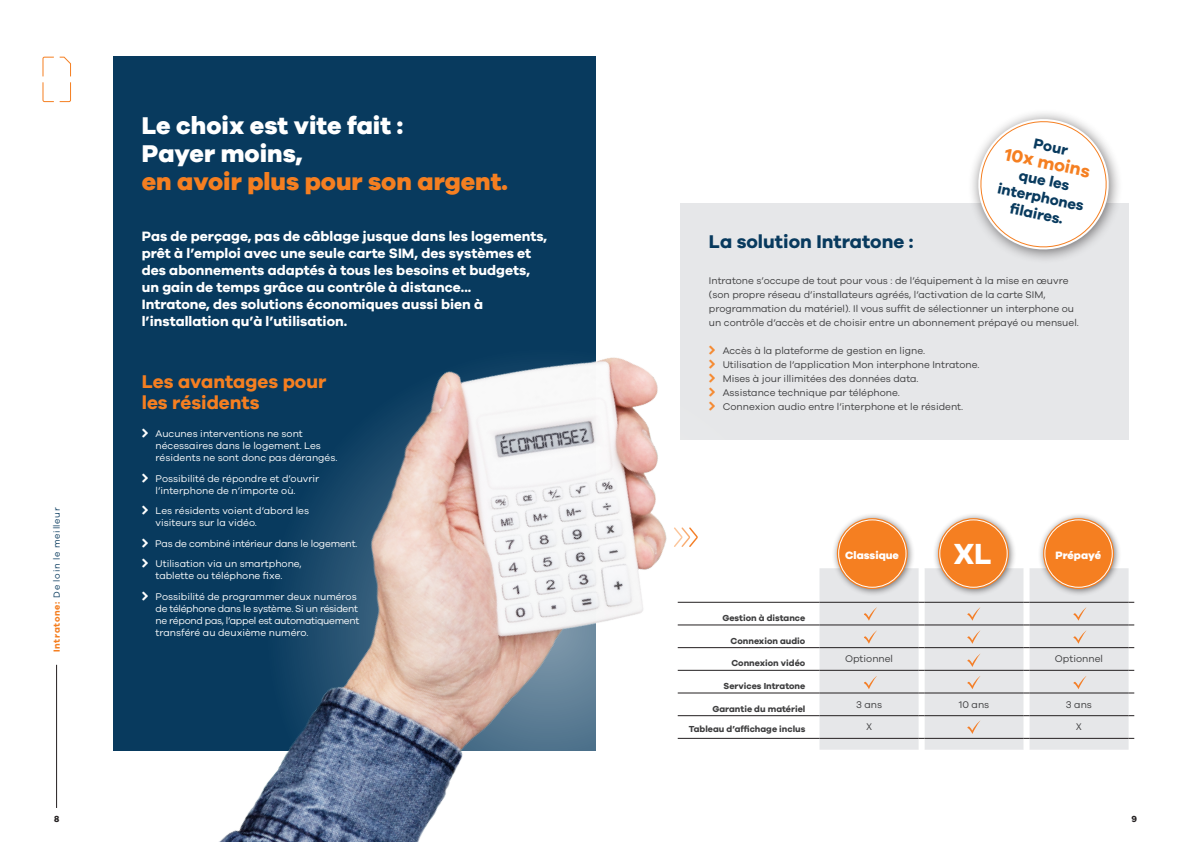
<style>
.page{position:relative;width:1191px;height:842px;background:#fff}
.page>*{position:absolute;margin:0;border:0;box-sizing:border-box;transform-origin:0 0}
._2020_INTRA_Titel_03_no_caps{font:700 30px "Galano Grotesque";color:#fff}
._2020_INTRA_Titel_01{font:800 25px "Galano Grotesque";color:#fff}
._2020_INTRA_Titel_01-2{font:800 25px "Galano Grotesque";color:#f57f21}
._2020_INTRA_Titel_03_no_caps-2{font:700 19px/21px "Galano Grotesque";color:#f57f21}
._2020_INTRA_Titel_03_no_caps-3{font:700 19px "Galano Grotesque";color:#083a5e}
.t1{font:700 18px "Galano Grotesque";color:#f57f21}
.t2{font:700 15px/17px "Galano Grotesque";color:#083a5e;text-align:center}
._2020_INTRA_INTRO{font:700 14px/17px "Galano Grotesque";color:#fff}
._2020_INTRA_Titel_03_no_caps-4{font:800 11px "Galano Grotesque";color:#fff}
._2020_INTRA_BODY{font:10px/14.2px "Galano Grotesque";color:#3e3e3f}
._2020_INTRA_BODY-2{font:10px/12px "Galano Grotesque";color:#fff}
._2020_INTRA_BODY-3{font:10px/12px "Galano Grotesque";letter-spacing:-.03em;color:#fff}
._2020_INTRA_BODY-4{font:10px "Galano Grotesque";letter-spacing:-.02em;color:#fff}
._2020_INTRA_BODY-5{font:10px "Foundry Form Sans";color:#3e3e3f}
.t3{font:9.1px "Galano Grotesque";letter-spacing:.075em;color:#083a5e}
.t4{font:700 9.1px "Galano Grotesque";color:#231f20}
._2020_INTRA_BODY-6{font:700 9px "Galano Grotesque";color:#3e3e3f}
.s1{font-weight:700;color:#f57f21}
</style>
<div class="page">
<svg style="left:42px;top:56px;width:29px;height:47px"></svg>
<div style="left:680px;top:203px;width:448px;height:236px;background:#e6e7e9"></div>
<div style="left:113px;top:57px;width:482px;height:694px;background:#083a5e"></div>
<svg style="left:677px;top:439px;width:154px;height:299px"></svg>
<img style="left:56px;top:204px;width:611px;height:638px">
<div style="left:967px;top:108px;width:156px;height:156px;background:#231f20;opacity:.6"></div>
<svg style="left:972px;top:113px;width:142px;height:143px"></svg>
<div style="left:819px;top:568px;width:309px;height:182px;background:#e6e7e9"></div>
<hr style="left:677px;top:602px;width:142px;height:1px;background:#231f20">
<hr style="left:819px;top:602px;width:99px;height:1px;background:#231f20">
<hr style="left:1029px;top:602px;width:99px;height:1px;background:#231f20">
<hr style="left:677px;top:625px;width:142px;height:1px;background:#231f20">
<hr style="left:819px;top:625px;width:99px;height:1px;background:#231f20">
<hr style="left:1029px;top:625px;width:99px;height:1px;background:#231f20">
<hr style="left:677px;top:647px;width:142px;height:1px;background:#231f20">
<hr style="left:819px;top:647px;width:99px;height:1px;background:#231f20">
<hr style="left:1029px;top:647px;width:99px;height:1px;background:#231f20">
<hr style="left:677px;top:670px;width:142px;height:1px;background:#231f20">
<hr style="left:819px;top:670px;width:99px;height:1px;background:#231f20">
<hr style="left:1029px;top:670px;width:99px;height:1px;background:#231f20">
<hr style="left:677px;top:693px;width:142px;height:1px;background:#231f20">
<hr style="left:819px;top:693px;width:99px;height:1px;background:#231f20">
<hr style="left:1029px;top:693px;width:99px;height:1px;background:#231f20">
<hr style="left:677px;top:715px;width:142px;height:1px;background:#231f20">
<hr style="left:819px;top:715px;width:99px;height:1px;background:#231f20">
<hr style="left:1029px;top:715px;width:99px;height:1px;background:#231f20">
<hr style="left:677px;top:738px;width:142px;height:1px;background:#231f20">
<hr style="left:819px;top:738px;width:99px;height:1px;background:#231f20">
<hr style="left:1029px;top:738px;width:99px;height:1px;background:#231f20">
<div style="left:831px;top:512px;width:84px;height:85px;background:#231f20;opacity:.6"></div>
<div style="left:837px;top:518px;width:70px;height:71px;background:#f57f21;border-radius:50%"></div>
<div style="left:932px;top:512px;width:84px;height:85px;background:#231f20;opacity:.6"></div>
<div style="left:938px;top:518px;width:71px;height:71px;background:#f57f21;border-radius:50%"></div>
<div style="left:1037px;top:512px;width:84px;height:85px;background:#231f20;opacity:.6"></div>
<div style="left:1043px;top:518px;width:71px;height:71px;background:#f57f21;border-radius:50%"></div>
<div style="left:838px;top:519px;width:68px;height:69px;border:1px solid #fff;border-radius:50%"></div>
<div style="left:1044px;top:519px;width:68px;height:69px;border:1px solid #fff;border-radius:50%"></div>
<div style="left:939px;top:519px;width:68px;height:69px;border:1px solid #fff;border-radius:50%"></div>
<svg style="left:863px;top:606px;width:14px;height:15px"></svg>
<svg style="left:863px;top:629px;width:14px;height:15px"></svg>
<svg style="left:863px;top:675px;width:14px;height:14px"></svg>
<svg style="left:918px;top:568px;width:111px;height:182px;background:#e0dbd8"></svg>
<svg style="left:1073px;top:606px;width:14px;height:15px"></svg>
<svg style="left:1073px;top:629px;width:14px;height:15px"></svg>
<svg style="left:1073px;top:675px;width:14px;height:14px"></svg>
<svg style="left:674px;top:527px;width:23px;height:20px"></svg>
<svg style="left:142px;top:429px;width:6px;height:9px"></svg>
<svg style="left:142px;top:473px;width:6px;height:9px"></svg>
<svg style="left:142px;top:506px;width:6px;height:9px"></svg>
<svg style="left:142px;top:538px;width:6px;height:9px"></svg>
<svg style="left:142px;top:559px;width:6px;height:9px"></svg>
<svg style="left:142px;top:591px;width:6px;height:9px"></svg>
<p class="t3" style="left:51px;top:652px;width:146px;rotate:-90deg"><span class="s1">Intratone:</span> De loin le meilleur</p>
<p class="_2020_INTRA_Titel_01" style="left:142px;top:109px;width:263px">Le choix est vite fait :</p>
<p class="_2020_INTRA_Titel_01" style="left:142px;top:137px;width:162px">Payer moins,</p>
<p class="_2020_INTRA_Titel_01-2" style="left:142px;top:165px;width:367px">en avoir plus pour son argent.</p>
<p class="_2020_INTRA_INTRO" style="left:142px;top:227px;width:407px">Pas de perçage, pas de câblage jusque dans les logements, prêt à l’emploi avec une seule carte SIM, des systèmes et des abonnements adaptés à tous les besoins et budgets, un gain de temps grâce au contrôle à distance...</p>
<p class="_2020_INTRA_INTRO" style="left:142px;top:295px;width:343px">Intratone, des solutions économiques aussi bien à l’installation qu’à l’utilisation.</p>
<p class="_2020_INTRA_Titel_03_no_caps-2" style="left:142px;top:370px;width:186px">Les avantages pour les résidents</p>
<p class="_2020_INTRA_BODY-2" style="left:156px;top:428px;width:183px">Aucunes interventions ne sont nécessaires dans le logement. Les résidents ne sont donc pas dérangés.</p>
<p class="_2020_INTRA_BODY-2" style="left:156px;top:472px;width:165px">Possibilité de répondre et d’ouvrir l’interphone de n’importe où.</p>
<p class="_2020_INTRA_BODY-2" style="left:156px;top:505px;width:155px">Les résidents voient d’abord les visiteurs sur la vidéo.</p>
<p class="_2020_INTRA_BODY-4" style="left:155px;top:537px;width:204px">Pas de combiné intérieur dans le logement.</p>
<p class="_2020_INTRA_BODY-2" style="left:156px;top:558px;width:148px">Utilisation via un smartphone, tablette ou téléphone fixe.</p>
<p class="_2020_INTRA_BODY-3" style="left:156px;top:590px;width:205px">Possibilité de programmer deux numéros de téléphone dans le système. Si un résident ne répond pas, l’appel est automatiquement transféré au deuxième numéro.</p>
<p class="t2" style="left:1035px;top:135px;width:36px;rotate:12deg">Pour</p>
<p class="t1" style="left:1007px;top:143px;width:88px;rotate:12deg">10x moins</p>
<p class="t2" style="left:1003px;top:162px;width:89px;rotate:12deg">que les interphones fi laires.</p>
<p class="_2020_INTRA_Titel_03_no_caps-3" style="left:709px;top:230px;width:206px">La solution Intratone :</p>
<p class="_2020_INTRA_BODY" style="left:709px;top:273px;width:371px">Intratone s’occupe de tout pour vous : de l’équipement à la mise en œuvre (son propre réseau d’installateurs agréés, l’activation de la carte SIM, programmation du matériel). Il vous suffit de sélectionner un interphone ou un contrôle d’accès et de choisir entre un abonnement prépayé ou mensuel.</p>
<p class="_2020_INTRA_BODY" style="left:722px;top:343px;width:204px">Accès à la plateforme de gestion en ligne.</p>
<p class="_2020_INTRA_BODY" style="left:722px;top:357px;width:258px">Utilisation de l’application Mon interphone Intratone.</p>
<p class="_2020_INTRA_BODY" style="left:722px;top:371px;width:197px">Mises à jour illimitées des données data.</p>
<p class="_2020_INTRA_BODY" style="left:722px;top:385px;width:179px">Assistance technique par téléphone.</p>
<p class="_2020_INTRA_BODY" style="left:722px;top:399px;width:242px">Connexion audio entre l’interphone et le résident.</p>
<p class="_2020_INTRA_Titel_03_no_caps-4" style="left:845px;top:548px;width:55px">Classique</p>
<p class="_2020_INTRA_Titel_03_no_caps" style="left:953px;top:535px;width:40px">XL</p>
<p class="_2020_INTRA_Titel_03_no_caps-4" style="left:1055px;top:548px;width:47px">Prépayé</p>
<p class="_2020_INTRA_BODY-6" style="left:722px;top:612px;width:84px">Gestion à distance</p>
<p class="_2020_INTRA_BODY-6" style="left:730px;top:635px;width:76px">Connexion audio</p>
<p class="_2020_INTRA_BODY-6" style="left:731px;top:658px;width:75px">Connexion vidéo</p>
<p class="_2020_INTRA_BODY" style="left:845px;top:652px;width:50px">Optionnel</p>
<p class="_2020_INTRA_BODY" style="left:1055px;top:652px;width:50px">Optionnel</p>
<p class="_2020_INTRA_BODY-6" style="left:723px;top:680px;width:83px">Services Intratone</p>
<p class="_2020_INTRA_BODY-6" style="left:712px;top:703px;width:94px">Garantie du matériel</p>
<p class="_2020_INTRA_BODY" style="left:856px;top:697px;width:28px">3 ans</p>
<p class="_2020_INTRA_BODY" style="left:958px;top:697px;width:32px">10 ans</p>
<p class="_2020_INTRA_BODY" style="left:1066px;top:697px;width:28px">3 ans</p>
<p class="_2020_INTRA_BODY-6" style="left:689px;top:723px;width:118px">Tableau d’affichage inclus</p>
<p class="_2020_INTRA_BODY-5" style="left:866px;top:721px;width:7px">X</p>
<p class="_2020_INTRA_BODY-5" style="left:1076px;top:721px;width:7px">X</p>
<p class="t4" style="left:54px;top:813px;width:7px">8</p>
<p class="t4" style="left:1131px;top:813px;width:7px">9</p>
</div>
